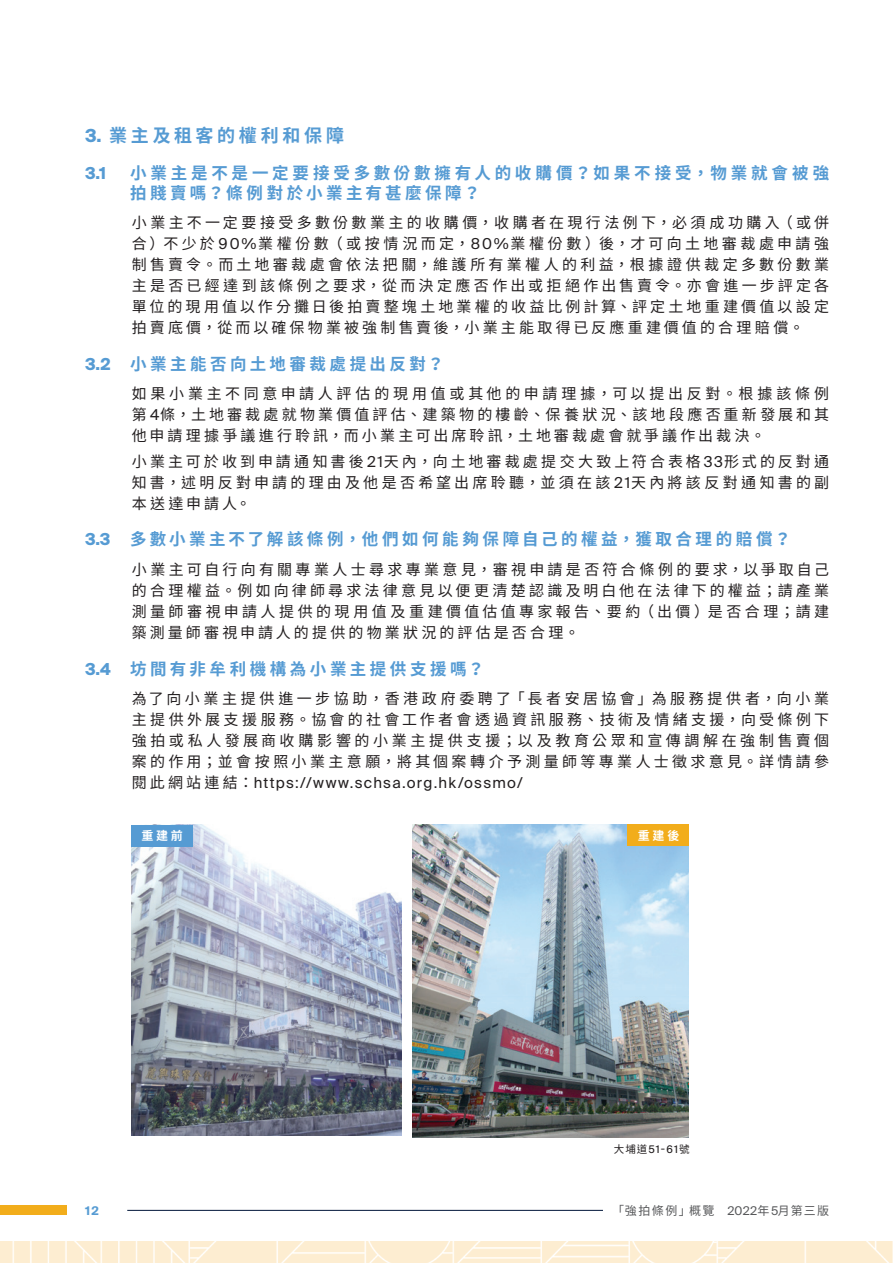
<style>
.page{position:relative;width:893px;height:1263px;background:#fff}
.page>*{position:absolute;margin:0;border:0;box-sizing:border-box;transform-origin:0 0}
.t1{font:700 18px "Noto Sans CJ Ktc";letter-spacing:.205em;color:#569bd3}
.t2{font:700 16.5px/19.8px "Noto Sans CJ Ktc";letter-spacing:.215em;color:#569bd3}
.t3{font:700 16.5px "Suisse Intl";color:#569bd3}
.t4{font:15px/21px "Noto Sans CJ Ktc";letter-spacing:.215em;color:#231f20;text-align:justify}
.t5{font:15px "Suisse Intl";letter-spacing:.08em;color:#231f20}
.t6{font:12px "Noto Sans CJ Ktc";letter-spacing:.115em;color:#57585a}
.t7{font:700 12px "Noto Sans CJ Ktc";letter-spacing:.23em;color:#fff}
.t8{font:700 12px "Suisse Intl";color:#569bd3}
.t9{font:10.5px "Suisse Intl";color:#231f20}
.s1{font-family:"Suisse Intl"}
.s2{font-family:"Noto Sans CJ Ktc"}
</style>
<div class="page">
<img style="left:0;top:1242px;width:893px;height:21px">
<div style="left:0;top:1205px;width:66px;height:10px;background:#f2ad1b"></div>
<hr style="left:127px;top:1210px;width:476px;height:1px;background:#001539">
<img style="left:412px;top:825px;width:276px;height:312px">
<img style="left:132px;top:825px;width:270px;height:311px">
<div style="left:132px;top:825px;width:61px;height:21px;background:#569bd3"></div>
<div style="left:628px;top:824px;width:61px;height:22px;background:#f2ad1b"></div>
<p class="t1" style="left:85px;top:125px;width:261px"><span class="s1">3.</span> 業主及租客的權利和保障</p>
<p class="t3" style="left:85px;top:163px;width:23px">3.1</p>
<p class="t2" style="left:130px;top:163px;width:701px">小業主是不是一定要接受多數份數擁有人的收購價？如果不接受，物業就會被強拍賤賣嗎？條例對於小業主有甚麼保障？</p>
<p class="t4" style="left:132px;top:212px;width:699px">小業主不一定要接受多數份數業主的收購價，收購者在現行法例下，必須成功購入（或併合）不少於<span class="s1">90%</span>業權份數（或按情況而定，<span class="s1">80%</span>業權份數）後，才可向土地審裁處申請強制售賣令。而土地審裁處會依法把關，維護所有業權人的利益，根據證供裁定多數份數業主是否已經達到該條例之要求，從而決定應否作出或拒絕作出售賣令。亦會進一步評定各單位的現用值以作分攤日後拍賣整塊土地業權的收益比例計算、評定土地重建價值以設定拍賣底價，從而以確保物業被強制售賣後，小業主能取得已反應重建價值的合理賠償。</p>
<p class="t2" style="left:85px;top:354px;width:360px"><span class="s1">3.2</span> 小業主能否向土地審裁處提出反對？</p>
<p class="t4" style="left:132px;top:384px;width:699px">如果小業主不同意申請人評估的現用值或其他的申請理據，可以提出反對。根據該條例第<span class="s1">4</span>條，土地審裁處就物業價值評估、建築物的樓齡、保養狀況、該地段應否重新發展和其他申請理據爭議進行聆訊，而小業主可出席聆訊，土地審裁處會就爭議作出裁決。</p>
<p class="t4" style="left:132px;top:451px;width:699px">小業主可於收到申請通知書後<span class="s1">21</span>天內，向土地審裁處提交大致上符合表格<span class="s1">33</span>形式的反對通知書，述明反對申請的理由及他是否希望出席聆聽，並須在該<span class="s1">21</span>天內將該反對通知書的副本送達申請人。</p>
<p class="t2" style="left:85px;top:530px;width:707px"><span class="s1">3.3</span> 多數小業主不了解該條例，他們如何能夠保障自己的權益，獲取合理的賠償？</p>
<p class="t4" style="left:132px;top:559px;width:699px">小業主可自行向有關專業人士尋求專業意見，審視申請是否符合條例的要求，以爭取自己的合理權益。例如向律師尋求法律意見以便更清楚認識及明白他在法律下的權益；請產業測量師審視申請人提供的現用值及重建價值估值專家報告、要約（出價）是否合理；請建築測量師審視申請人的提供的物業狀況的評估是否合理。</p>
<p class="t2" style="left:85px;top:659px;width:401px"><span class="s1">3.4</span> 坊間有非牟利機構為小業主提供支援嗎？</p>
<p class="t4" style="left:132px;top:689px;width:699px">為了向小業主提供進一步協助，香港政府委聘了「長者安居協會」為服務提供者，向小業主提供外展支援服務。協會的社會工作者會透過資訊服務、技術及情緒支援，向受條例下強拍或私人發展商收購影響的小業主提供支援；以及教育公眾和宣傳調解在強制售賣個案的作用；並會按照小業主意願，將其個案轉介予測量師等專業人士徵求意見。詳情請參</p>
<p class="t5" style="left:132px;top:774px;width:392px"><span class="s2">閱此網站連結：</span>https://www.schsa.org.hk/ossmo/</p>
<p class="t7" style="left:141px;top:828px;width:43px">重建前</p>
<p class="t7" style="left:638px;top:829px;width:43px">重建後</p>
<p class="t9" style="left:614px;top:1143px;width:77px"><span class="s2">大埔道</span>51-61<span class="s2">號</span></p>
<p class="t8" style="left:85px;top:1204px;width:15px">12</p>
<p class="t6" style="left:612px;top:1204px;width:219px">「強拍條例」概覽 <span class="s1">2022</span>年<span class="s1">5</span>月第三版</p>
</div>
